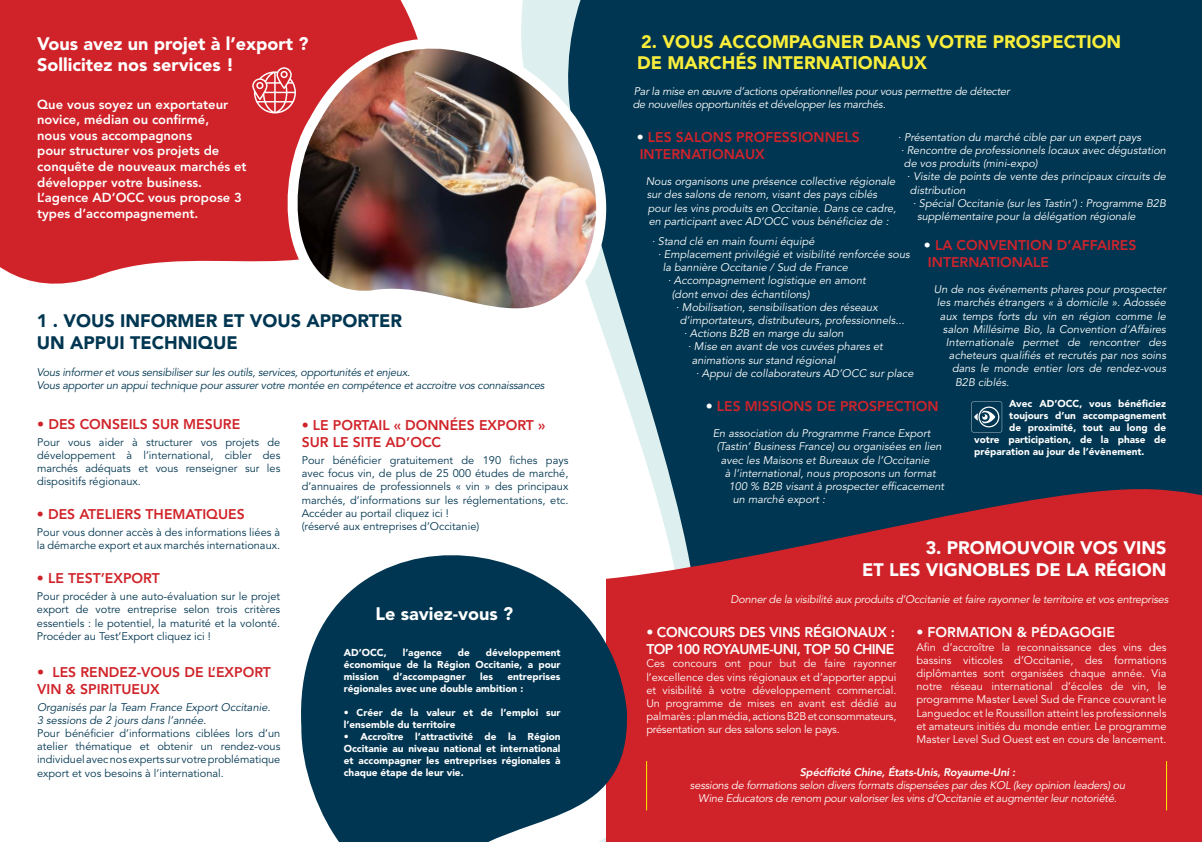
<style>
.page{position:relative;width:1202px;height:842px;background:#fff}
.page>*{position:absolute;margin:0;border:0;box-sizing:border-box;transform-origin:0 0}
.t1{font:900 18px/21.6px "Avenir LT Std";color:#fff}
.t2{font:900 18px/21.6px "Avenir LT Std";color:#faee3b}
.t3{font:900 18px/21.6px "Avenir LT Std";color:#003651}
.t4{font:800 14px/16.8px "Avenir LT Std";color:#d02329}
.t5{font:800 14px/16.8px "Avenir LT Std";color:#d0232c}
.t6{font:800 14px/16.8px "Avenir LT Std";letter-spacing:-.02em;color:#fff}
.t7{font:800 14px "Avenir LT Std";color:#fff}
.t8{font:800 13px/15.6px "Avenir LT Std";color:#fff}
.t9{font:italic 11px/13.2px "Avenir LT Std";color:#fff}
.t10{font:11px/13.2px "Avenir LT Std";color:#003651;text-align:justify}
.t11{font:11px/13.2px "Avenir LT Std";letter-spacing:-.02em;color:#fff;text-align:justify}
.t12{font:italic 11px/13.2px "Avenir LT Std";letter-spacing:-.02em;color:#fff}
.t13{font:italic 11px/13.2px "Avenir LT Std";letter-spacing:-.02em;color:#003651}
.t14{font:italic 11px "Avenir LT Std";letter-spacing:-.02em;color:#fffef7}
.t15{font:italic 11px/13.2px "Avenir LT Std";color:#003651}
.t16{font:italic 800 11px "Avenir LT Std";letter-spacing:-.02em;color:#fff}
.t17{font:900 10px/12px "Avenir LT Std";color:#fff;text-align:justify}
.s1{color:#fff}
</style>
<div class="page">
<div style="left:0;top:0;width:278px;height:284px;background:#d02329"></div>
<div style="left:612px;top:0;width:590px;height:466px;background:#003651"></div>
<svg style="left:632px;top:466px;width:570px;height:376px;background:#b42a33"></svg>
<img style="left:278px;top:0;width:382px;height:360px">
<svg style="left:301px;top:555px;width:331px;height:287px;background:#2e5167"></svg>
<svg style="left:252px;top:67px;width:44px;height:46px;background:#dd6367"></svg>
<svg style="left:971px;top:402px;width:31px;height:30px"></svg>
<hr style="left:646px;top:761px;width:1px;height:49px;background:#fff100">
<hr style="left:1166px;top:761px;width:1px;height:49px;background:#fff100">
<h1 class="t1" style="left:37px;top:33px;width:273px">Vous avez un projet à l’export ?<br>Sollicitez nos services !</h1>
<p class="t8" style="left:37px;top:96px;width:211px">Que vous soyez un exportateur novice, médian ou confirmé,<br>nous vous accompagnons<br>pour structurer vos projets de conquête de nouveaux marchés et développer votre business.<br>L’agence AD’OCC vous propose 3 types d’accompagnement.</p>
<h1 class="t3" style="left:37px;top:310px;width:367px">1 . VOUS INFORMER ET VOUS APPORTER<br>UN APPUI TECHNIQUE</h1>
<p class="t13" style="left:37px;top:367px;width:509px">Vous informer et vous sensibiliser sur les outils, services, opportunités et enjeux.<br>Vous apporter un appui technique pour assurer votre montée en compétence et accroitre vos connaissances</p>
<p class="t4" style="left:37px;top:416px;width:204px">• DES CONSEILS SUR MESURE</p>
<p class="t10" style="left:37px;top:436px;width:245px">Pour vous aider à structurer vos projets de développement à l’international, cibler des marchés adéquats et vous renseigner sur les dispositifs régionaux.</p>
<p class="t4" style="left:37px;top:506px;width:209px">• DES ATELIERS THEMATIQUES</p>
<p class="t10" style="left:37px;top:526px;width:245px">Pour vous donner accès à des informations liées à la démarche export et aux marchés internationaux.</p>
<p class="t4" style="left:37px;top:570px;width:124px">• LE TEST’EXPORT</p>
<p class="t10" style="left:37px;top:591px;width:245px">Pour procéder à une auto-évaluation sur le projet export de votre entreprise selon trois critères essentiels : le potentiel, la maturité et la volonté.<br>Procéder au Test’Export cliquez ici !</p>
<p class="t4" style="left:37px;top:664px;width:235px">• LES RENDEZ-VOUS DE L’EXPORT<br>VIN &amp; SPIRITUEUX</p>
<p class="t15" style="left:37px;top:701px;width:235px">Organisés par la Team France Export Occitanie.<br>3 sessions de 2 jours dans l’année.</p>
<p class="t10" style="left:37px;top:728px;width:245px">Pour bénéficier d’informations ciblées lors d’un atelier thématique et obtenir un rendez-vous individuel avec nos experts sur votre problématique export et vos besoins à l’international.</p>
<p class="t4" style="left:302px;top:417px;width:245px">• LE PORTAIL « DONNÉES EXPORT »<br>SUR LE SITE AD’OCC</p>
<p class="t10" style="left:302px;top:455px;width:268px;text-align:left">Pour bénéficier gratuitement de 190 fiches pays avec focus vin, de plus de 25 000 études de marché, d’annuaires de professionnels « vin » des principaux marchés, d’informations sur les réglementations, etc.<br>Accéder au portail cliquez ici !<br>(réservé aux entreprises d’Occitanie)</p>
<h1 class="t1" style="left:375px;top:603px;width:139px">Le saviez-vous ?</h1>
<p class="t17" style="left:344px;top:647px;width:44px">AD’OCC,</p>
<p class="t17" style="left:403px;top:647px;width:41px">l’agence</p>
<p class="t17" style="left:458px;top:647px;width:14px">de</p>
<p class="t17" style="left:344px;top:647px;width:218px;text-indent:142px">développement économique de la Région Occitanie, a pour mission</p>
<p class="t17" style="left:393px;top:671px;width:74px">d’accompagner</p>
<p class="t17" style="left:480px;top:671px;width:14px">les</p>
<p class="t17" style="left:344px;top:671px;width:218px;text-indent:164px">entreprises régionales avec une double ambition :</p>
<p class="t17" style="left:344px;top:707px;width:218px">• Créer de la valeur et de l’emploi sur l’ensemble du territoire</p>
<p class="t17" style="left:344px;top:731px;width:218px">• Accroître l’attractivité de la Région Occitanie au niveau national et international et accompagner les entreprises régionales à chaque étape de leur vie.</p>
<h1 class="t2" style="left:637px;top:31px;width:486px">2. VOUS ACCOMPAGNER DANS VOTRE PROSPECTION<br>DE MARCHÉS INTERNATIONAUX</h1>
<p class="t12" style="left:633px;top:86px;width:378px">Par la mise en œuvre d’actions opérationnelles pour vous permettre de détecter de nouvelles opportunités et développer les marchés.</p>
<p class="t5" style="left:637px;top:129px;width:224px"><span class="s1">•</span> LES SALONS PROFESSIONNELS<br>INTERNATIONAUX</p>
<p class="t9" style="left:646px;top:176px;width:252px">Nous organisons une présence collective régionale sur des salons de renom, visant des pays ciblés pour les vins produits en Occitanie. Dans ce cadre, en participant avec AD’OCC vous bénéficiez de :</p>
<p class="t9" style="left:652px;top:236px;width:164px">· Stand clé en main fourni équipé</p>
<p class="t9" style="left:658px;top:249px;width:254px">· Emplacement privilégié et visibilité renforcée sous</p>
<p class="t9" style="left:663px;top:262px;width:187px">la bannière Occitanie / Sud de France</p>
<p class="t9" style="left:668px;top:275px;width:200px">· Accompagnement logistique en amont</p>
<p class="t9" style="left:672px;top:288px;width:139px">(dont envoi des échantilons)</p>
<p class="t9" style="left:676px;top:302px;width:203px">· Mobilisation, sensibilisation des réseaux</p>
<p class="t9" style="left:680px;top:315px;width:226px">d’importateurs, distributeurs, professionnels...</p>
<p class="t9" style="left:684px;top:328px;width:161px">· Actions B2B en marge du salon</p>
<p class="t9" style="left:688px;top:341px;width:197px">· Mise en avant de vos cuvées phares et</p>
<p class="t9" style="left:692px;top:354px;width:145px">animations sur stand régional</p>
<p class="t9" style="left:696px;top:368px;width:219px">· Appui de collaborateurs AD’OCC sur place</p>
<p class="t5" style="left:706px;top:398px;width:234px"><span class="s1">•</span> LES MISSIONS DE PROSPECTION</p>
<p class="t9" style="left:713px;top:428px;width:219px">En association du Programme France Export</p>
<p class="t9" style="left:717px;top:441px;width:226px">(Tastin’ Business France) ou organisées en lien</p>
<p class="t9" style="left:721px;top:454px;width:210px">avec les Maisons et Bureaux de l’Occitanie</p>
<p class="t9" style="left:725px;top:468px;width:213px">à l’international, nous proposons un format</p>
<p class="t9" style="left:729px;top:481px;width:217px">100 % B2B visant à prospecter efficacement</p>
<p class="t9" style="left:733px;top:494px;width:94px">un marché export :</p>
<h1 class="t1" style="left:862px;top:538px;width:306px;text-align:right">3. PROMOUVOIR VOS VINS<br>ET LES VIGNOBLES DE LA RÉGION</h1>
<p class="t9" style="left:898px;top:132px;width:245px">· Présentation du marché cible par un expert pays</p>
<p class="t9" style="left:901px;top:145px;width:267px">· Rencontre de professionnels locaux avec dégustation</p>
<p class="t9" style="left:904px;top:158px;width:135px">de vos produits (mini-expo)</p>
<p class="t9" style="left:907px;top:171px;width:261px">· Visite de points de vente des principaux circuits de</p>
<p class="t9" style="left:910px;top:184px;width:57px">distribution</p>
<p class="t9" style="left:913px;top:198px;width:254px">· Spécial Occitanie (sur les Tastin’) : Programme B2B</p>
<p class="t9" style="left:917px;top:211px;width:220px">supplémentaire pour la délégation régionale</p>
<p class="t5" style="left:924px;top:237px;width:214px"><span class="s1">•</span> LA CONVENTION D’AFFAIRES<br>INTERNATIONALE</p>
<p class="t9" style="left:934px;top:284px;width:234px">Un de nos événements phares pour prospecter</p>
<p class="t9" style="left:937px;top:297px;width:230px">les marchés étrangers « à domicile ». Adossée</p>
<p class="t9" style="left:940px;top:310px;width:227px">aux temps forts du vin en région comme le</p>
<p class="t9" style="left:943px;top:324px;width:225px">salon Millésime Bio, la Convention d’Affaires</p>
<p class="t9" style="left:946px;top:337px;width:222px">Internationale permet de rencontrer des</p>
<p class="t9" style="left:949px;top:350px;width:219px">acheteurs qualifiés et recrutés par nos soins</p>
<p class="t9" style="left:952px;top:363px;width:216px">dans le monde entier lors de rendez-vous</p>
<p class="t9" style="left:955px;top:376px;width:56px">B2B ciblés.</p>
<p class="t17" style="left:1009px;top:398px;width:158px">Avec AD’OCC, vous bénéficiez</p>
<p class="t17" style="left:1009px;top:410px;width:158px">toujours d’un accompagnement</p>
<p class="t17" style="left:1009px;top:422px;width:158px">de proximité, tout au long de</p>
<p class="t17" style="left:974px;top:434px;width:194px">votre participation, de la phase de</p>
<p class="t17" style="left:974px;top:446px;width:172px">préparation au jour de l’évènement.</p>
<p class="t14" style="left:731px;top:595px;width:439px">Donner de la visibilité aux produits d’Occitanie et faire rayonner le territoire et vos entreprises</p>
<p class="t6" style="left:646px;top:624px;width:250px">• CONCOURS DES VINS RÉGIONAUX :<br>TOP 100 ROYAUME-UNI, TOP 50 CHINE</p>
<p class="t11" style="left:646px;top:658px;width:252px">Ces concours ont pour but de faire rayonner l’excellence des vins régionaux et d’apporter appui et visibilité à votre développement commercial.<br>Un programme de mises en avant est dédié au palmarès : plan média, actions B2B et consommateurs, présentation sur des salons selon le pays.</p>
<p class="t7" style="left:916px;top:625px;width:200px">• FORMATION &amp; PÉDAGOGIE</p>
<p class="t11" style="left:916px;top:641px;width:252px">Afin d’accroître la reconnaissance des vins des bassins viticoles d’Occitanie, des formations diplômantes sont organisées chaque année. Via notre réseau international d’écoles de vin, le programme Master Level Sud de France couvrant le Languedoc et le Roussillon atteint les professionnels et amateurs initiés du monde entier. Le programme Master Level Sud Ouest est en cours de lancement.</p>
<p class="t16" style="left:800px;top:766px;width:217px">Spécificité Chine, États-Unis, Royaume-Uni :</p>
<p class="t12" style="left:690px;top:780px;width:437px;text-align:center">sessions de formations selon divers formats dispensées par des KOL (key opinion leaders) ou<br>Wine Educators de renom pour valoriser les vins d’Occitanie et augmenter leur notoriété.</p>
</div>
